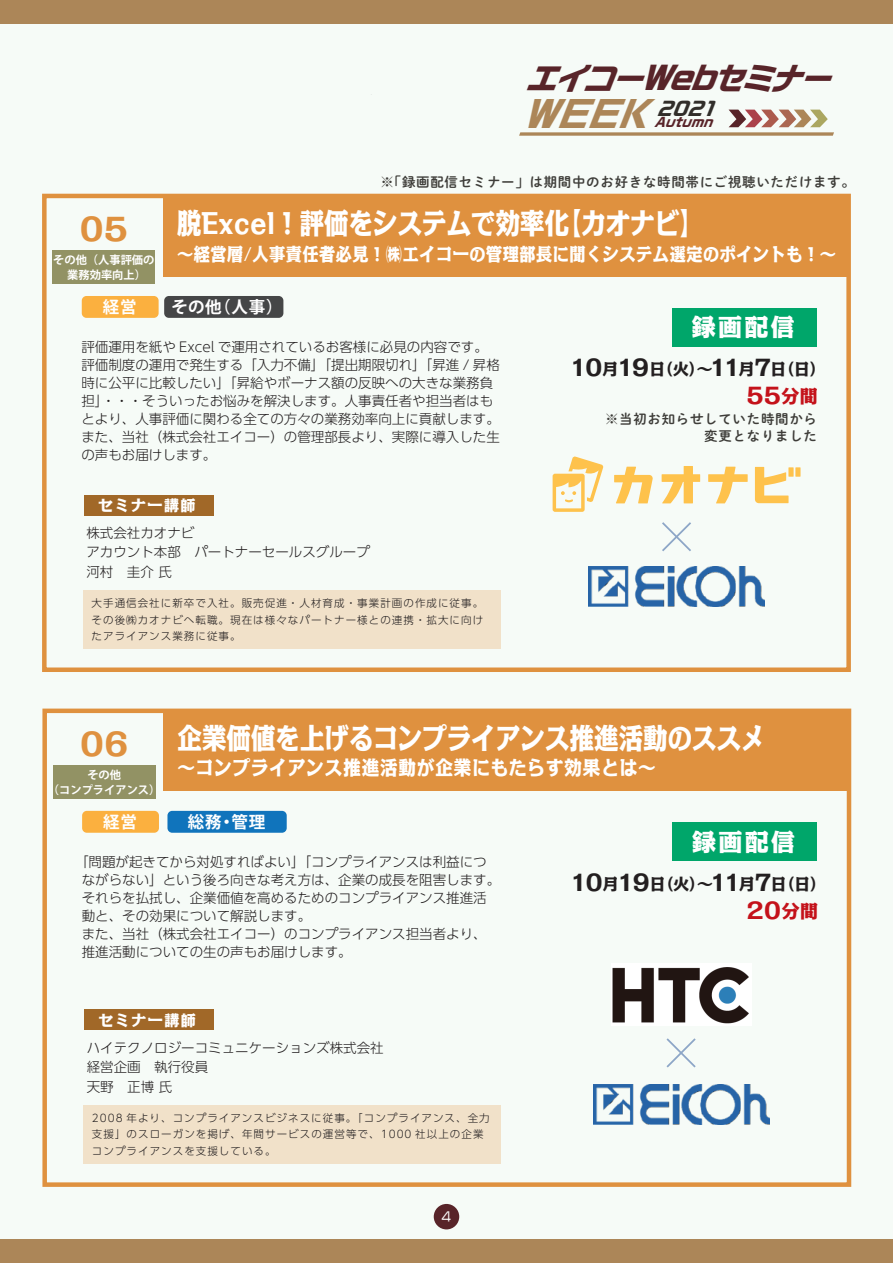
<style>
.page{position:relative;width:893px;height:1263px;background:#f6fbf7}
.page>*{position:absolute;margin:0;border:0;box-sizing:border-box;transform-origin:0 0}
.t1{font:italic 700 35.25px "Ro G San Srf Std";color:#ac8658}
.t2{font:800 31.5px "Kakumin Pro";color:#df913f}
.t3{font:italic 700 30.9px "Ro G San Srf Std";color:#582429}
.t4{font:800 28.5px "Kakumin Pro";color:#fff;scale:.86 1}
.t5{font:800 24px "Kakumin Pro";letter-spacing:.1em;color:#fff}
.t6{font:800 22.5px "Kakumin Pro";color:#c4121a}
.t7{font:800 19.5px "Kakumin Pro";letter-spacing:.05em;color:#fff;scale:.9 1}
.t8{font:800 18px "Kakumin Pro";letter-spacing:.03em;color:#fff;scale:.9 1}
.t9{font:700 16.5px "Koz Go Pr 6 N";letter-spacing:.05em;color:#fff}
.t10{font:800 15.75px "Kakumin Pro";color:#231f20}
.t11{font:800 15px "Kakumin Pro";letter-spacing:.1em;color:#fff}
.t12{font:300 13.5px/18px "UD Shin Go Pr 6 N";color:#231f20}
.t13{font:13.5px/16.5px "DNP Shuei M Go Std B";letter-spacing:.05em;color:#3e3d39;text-align:right}
.t14{font:italic 700 12.45px "Ro G San Srf Std";color:#582429}
.t15{font:12.45px "VDL Logo G Regular";color:#fff}
.t16{font:700 11.25px/15px "Koz Go Pr 6 N";color:#fff;text-align:center}
.t17{font:300 10.5px/16.5px "UD Shin Go Pr 6 N";letter-spacing:.1em;color:#231f20;text-align:justify}
.s1{font-size:22.5px}
.s2{font-size:18px}
</style>
<div class="page">
<svg style="left:553px;top:456px;width:247px;height:56px"></svg>
<img style="left:589px;top:566px;width:176px;height:41px">
<div style="left:0;top:1239px;width:893px;height:24px;background:#ac8658"></div>
<div style="left:434px;top:1204px;width:25px;height:25px;background:#582429;border-radius:50%"></div>
<div style="left:42px;top:194px;width:809px;height:478px;border:4px solid #df913f"></div>
<div style="left:84px;top:495px;width:129px;height:20px;background:#a16828"></div>
<div style="left:83px;top:591px;width:418px;height:58px;background:#f1e1c9"></div>
<div style="left:164px;top:196px;width:685px;height:80px;background:#df913f"></div>
<div style="left:672px;top:308px;width:144px;height:38px;background:#00a66a"></div>
<div style="left:82px;top:296px;width:77px;height:22px;background:#fbb03f;border-radius:5px"></div>
<div style="left:164px;top:296px;width:119px;height:22px;background:#454647;border-radius:5px"></div>
<div style="left:53px;top:250px;width:102px;height:34px;background:#929264"></div>
<div style="left:42px;top:708px;width:809px;height:479px;border:4px solid #df913f"></div>
<div style="left:84px;top:1009px;width:130px;height:21px;background:#a16828"></div>
<div style="left:83px;top:1105px;width:418px;height:59px;background:#f1e1c9"></div>
<div style="left:164px;top:711px;width:685px;height:80px;background:#df913f"></div>
<div style="left:673px;top:822px;width:144px;height:39px;background:#00a66a"></div>
<div style="left:82px;top:811px;width:77px;height:22px;background:#fbb03f;border-radius:5px"></div>
<div style="left:167px;top:811px;width:120px;height:22px;background:#1074bc;border-radius:5px"></div>
<div style="left:53px;top:765px;width:102px;height:34px;background:#929264"></div>
<img style="left:612px;top:967px;width:137px;height:57px">
<div style="left:0;top:0;width:893px;height:23px;background:#ac8658"></div>
<svg style="left:519px;top:110px;width:315px;height:26px"></svg>
<svg style="left:662px;top:522px;width:29px;height:30px"></svg>
<img style="left:593px;top:1084px;width:176px;height:40px">
<svg style="left:666px;top:1038px;width:30px;height:30px"></svg>
<h3 class="t3" style="left:525px;top:57px;width:323px">エイコーWebセミナー</h3>
<h1 class="t1" style="left:522px;top:90px;width:203px">WEEK<sup>2021</sup></h1>
<p class="t14" style="left:654px;top:114px;width:66px">Autumn</p>
<h2 class="t2" style="left:79px;top:204px;width:51px">05</h2>
<p class="t16" style="left:53px;top:253px;width:103px">その他（人事評価の業務効率向上）</p>
<p class="t13" style="left:380px;top:173px;width:476px">※「録画配信セミナー」は期間中のお好きな時間帯にご視聴いただけます。</p>
<h3 class="t4" style="left:177px;top:200px;width:614px">脱Excel！評価をシステムで効率化【カオナビ】</h3>
<h3 class="t8" style="left:177px;top:239px;width:734px">～経営層/人事責任者必見！㈱エイコーの管理部長に聞くシステム選定のポイントも！～</h3>
<p class="t9" style="left:103px;top:298px;width:35px">経営</p>
<p class="t9" style="left:172px;top:298px;width:113px">その他（人事）</p>
<p class="t12" style="left:81px;top:337px;width:420px">評価運用を紙や Excel で運用されているお客様に必見の内容です。評価制度の運用で発生する「入力不備」「提出期限切れ」「昇進 / 昇格時に公平に比較したい」「昇給やボーナス額の反映への大きな業務負担」・・・そういったお悩みを解決します。人事責任者や担当者はもとより、人事評価に関わる全ての方々の業務効率向上に貢献します。また、当社（株式会社エイコー）の管理部長より、実際に導入した生の声もお届けします。</p>
<p class="t11" style="left:98px;top:493px;width:99px">セミナー講師</p>
<p class="t12" style="left:86px;top:522px;width:285px;line-height:19.5px">株式会社カオナビ<br>アカウント本部　パートナーセールスグループ河村　圭介 氏</p>
<p class="t17" style="left:92px;top:594px;width:393px">大手通信会社に新卒で入社。販売促進・人材育成・事業計画の作成に従事。その後㈱カオナビへ転職。現在は様々なパートナー様との連携・拡大に向けたアライアンス業務に従事。</p>
<h3 class="t5" style="left:692px;top:308px;width:105px">録画配信</h3>
<p class="t10" style="left:570px;top:356px;width:257px"><span class="s1">10</span>月<span class="s1">19</span>日（火）～<span class="s1">11</span>月<span class="s1">7</span>日（日）</p>
<h3 class="t6" style="left:746px;top:378px;width:73px">55<span class="s2">分間</span></h3>
<p class="t13" style="left:605px;top:410px;width:213px">※当初お知らせしていた時間から変更となりました</p>
<h2 class="t2" style="left:80px;top:718px;width:51px">06</h2>
<p class="t16" style="left:48px;top:767px;width:114px">その他<br>（コンプライアンス）</p>
<h3 class="t4" style="left:177px;top:715px;width:686px">企業価値を上げるコンプライアンス推進活動のススメ</h3>
<h3 class="t7" style="left:177px;top:752px;width:533px">～コンプライアンス推進活動が企業にもたらす効果とは～</h3>
<p class="t9" style="left:103px;top:812px;width:35px">経営</p>
<p class="t9" style="left:188px;top:812px;width:79px">総務・管理</p>
<p class="t12" style="left:82px;top:852px;width:420px;text-indent:-7px">「問題が起きてから対処すればよい」「コンプライアンスは利益につながらない」という後ろ向きな考え方は、企業の成長を阻害します。それらを払拭し、企業価値を高めるためのコンプライアンス推進活動と、その効果について解説します。<br>また、当社（株式会社エイコー）のコンプライアンス担当者より、推進活動についての生の声もお届けします。</p>
<p class="t11" style="left:98px;top:1008px;width:99px">セミナー講師</p>
<p class="t12" style="left:87px;top:1037px;width:298px;line-height:19.5px">ハイテクノロジーコミュニケーションズ株式会社経営企画　執行役員<br>天野　正博 氏</p>
<p class="t17" style="left:92px;top:1109px;width:399px;text-align:left">2008 年より、コンプライアンスビジネスに従事。「コンプライアンス、全力支援」のスローガンを掲げ、年間サービスの運営等で、1000 社以上の企業コンプライアンスを支援している。</p>
<p class="t15" style="left:442px;top:1208px;width:11px">4</p>
<h3 class="t5" style="left:692px;top:823px;width:105px">録画配信</h3>
<p class="t10" style="left:570px;top:871px;width:257px"><span class="s1">10</span>月<span class="s1">19</span>日（火）～<span class="s1">11</span>月<span class="s1">7</span>日（日）</p>
<h3 class="t6" style="left:746px;top:893px;width:73px">20<span class="s2">分間</span></h3>
</div>
